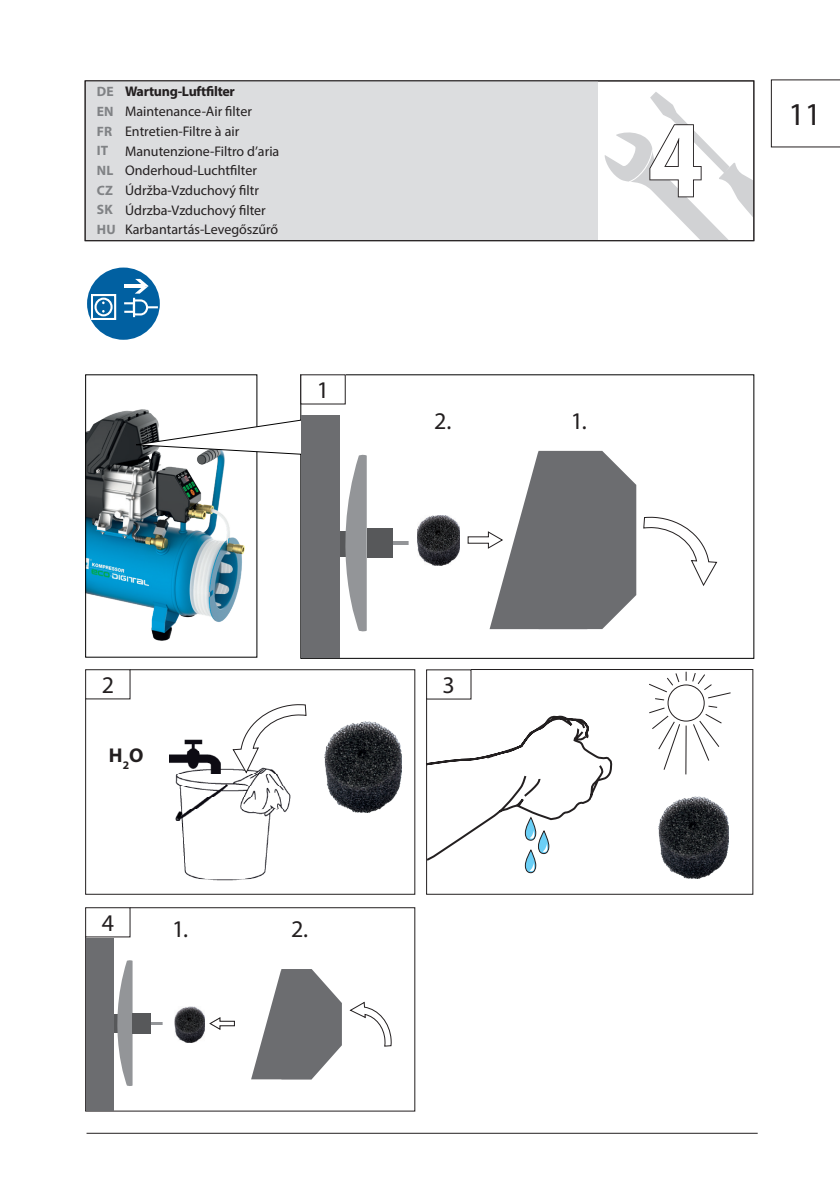
<style>
.page{position:relative;width:840px;height:1191px;background:#fff}
.page>*{position:absolute;margin:0;border:0;box-sizing:border-box;transform-origin:0 0}
.t1{font:700 109.6px "Myriad Pro";color:#fff;scale:.9 1}
.t2{font:32px "Myriad Pro";color:#231f20}
.t3{font:24px "Myriad Pro";color:#231f20}
.t4{font:700 20px "Myriad Pro";color:#231f20}
.t5{font:14px/19.6px "Myriad Pro";color:#231f20}
.s1{font-weight:700;font-size:13.6px;color:#808285}
.s2{font-weight:700}
</style>
<div class="page">
<svg style="left:770px;top:79px;width:69px;height:69px"></svg>
<hr style="left:86px;top:1132px;width:671px;height:1px;background:#231f20">
<svg style="left:604px;top:92px;width:148px;height:147px"></svg>
<div style="left:85px;top:907px;width:330px;height:204px;border:1px solid #231f20"></div>
<img style="left:87px;top:411px;width:39px;height:191px">
<div style="left:426px;top:669px;width:327px;height:225px;border:1px solid #231f20"></div>
<div style="left:85px;top:669px;width:330px;height:225px;border:1px solid #231f20"></div>
<div style="left:85px;top:669px;width:45px;height:30px;border:1px solid #231f20"></div>
<img style="left:169px;top:739px;width:122px;height:142px">
<hr style="left:685px;top:725px;width:1px;height:49px;background:#231f20">
<svg style="left:649px;top:671px;width:82px;height:100px"></svg>
<svg style="left:232px;top:704px;width:75px;height:70px"></svg>
<svg style="left:126px;top:374px;width:628px;height:285px"></svg>
<div style="left:87px;top:267px;width:73px;height:73px;background:#0160a1;border-radius:50%"></div>
<div style="left:91px;top:294px;width:25px;height:26px;border:2px solid #fff"></div>
<div style="left:94px;top:298px;width:19px;height:18px;border:2px solid #fff;border-radius:50%"></div>
<svg style="left:124px;top:279px;width:34px;height:41px"></svg>
<div style="left:300px;top:375px;width:45px;height:29px;background:#fff"></div>
<div style="left:85px;top:907px;width:45px;height:30px;border:1px solid #231f20"></div>
<div style="left:86px;top:81px;width:511px;height:159px;background:#dcdddf"></div>
<div style="left:85px;top:80px;width:669px;height:161px;border:1px solid #231f20"></div>
<img style="left:324px;top:721px;width:77px;height:92px">
<img style="left:658px;top:796px;width:70px;height:82px">
<hr style="left:392px;top:541px;width:17px;height:4px;background:#bcbdc0">
<svg style="left:392px;top:541px;width:16px;height:4px"></svg>
<div style="left:366px;top:528px;width:26px;height:30px;background:#57585a"></div>
<svg style="left:340px;top:454px;width:26px;height:178px"></svg>
<div style="left:301px;top:415px;width:39px;height:242px;background:#6c6d70"></div>
<img style="left:417px;top:515px;width:42px;height:50px">
<svg style="left:151px;top:1022px;width:12px;height:2px"></svg>
<div style="left:132px;top:1012px;width:19px;height:21px;background:#57585a"></div>
<svg style="left:114px;top:960px;width:18px;height:126px"></svg>
<svg style="left:209px;top:1017px;width:26px;height:13px"></svg>
<div style="left:86px;top:937px;width:28px;height:173px;background:#6c6d70"></div>
<img style="left:174px;top:1006px;width:30px;height:36px">
<svg style="left:426px;top:714px;width:187px;height:159px"></svg>
<svg style="left:642px;top:516px;width:75px;height:71px"></svg>
<svg style="left:467px;top:451px;width:169px;height:178px"></svg>
<svg style="left:251px;top:969px;width:140px;height:110px"></svg>
<p class="t5" style="left:97px;top:82px;width:184px"><span class="s1">DE</span> <span class="s2">Wartung-Luftfilter<br></span><span class="s1">EN</span> Maintenance-Air filter<br><span class="s1">FR</span> Entretien-Filtre à air<br><span class="s1">IT</span> Manutenzione-Filtro d’aria<br><span class="s1">NL</span> Onderhoud-Luchtfilter<br><span class="s1">CZ</span> Údržba-Vzduchový filtr<br><span class="s1">SK</span> Údrzba-Vzduchový filter<br><span class="s1">HU</span> Karbantartás-Levegőszűrő</p>
<h3 class="t3" style="left:317px;top:375px;width:14px">1</h3>
<h1 class="t1" style="left:647px;top:88px;width:62px">4</h1>
<h3 class="t3" style="left:434px;top:406px;width:19px">2.</h3>
<h3 class="t3" style="left:570px;top:406px;width:17px">1.</h3>
<h2 class="t2" style="left:788px;top:95px;width:34px">11</h2>
<h3 class="t3" style="left:102px;top:670px;width:14px">2</h3>
<h3 class="t3" style="left:442px;top:670px;width:14px">3</h3>
<h3 class="t4" style="left:109px;top:742px;width:36px">H<sub>2</sub>O</h3>
<h3 class="t3" style="left:102px;top:908px;width:14px">4</h3>
<h3 class="t3" style="left:172px;top:914px;width:17px">1.</h3>
<h3 class="t3" style="left:291px;top:914px;width:19px">2.</h3>
</div>
